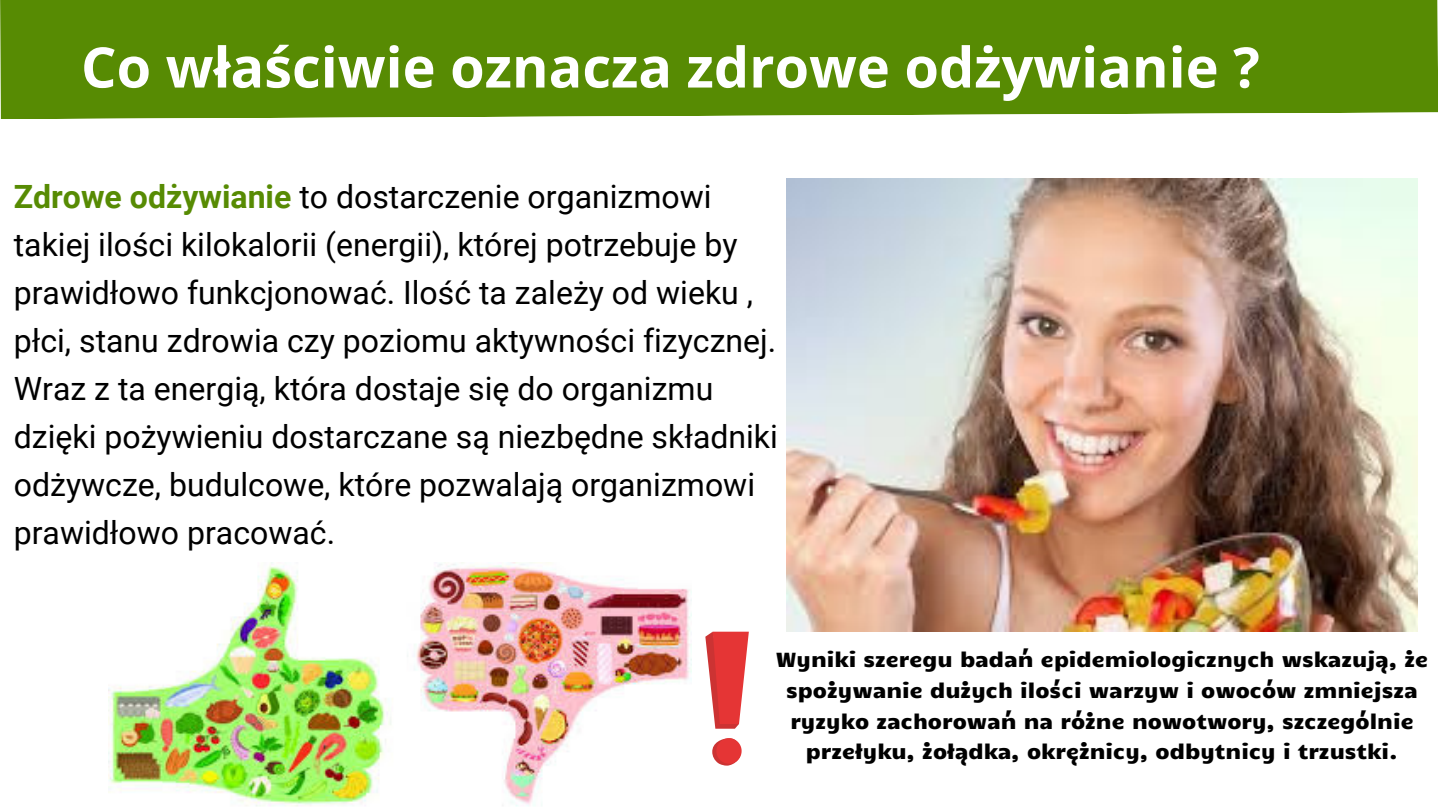
<style>
.page{position:relative;width:1440px;height:810px;background:#fff}
.page>*{position:absolute;margin:0;border:0;box-sizing:border-box;transform-origin:0 0}
.t1{font:700 55.9px "Open Sans";color:#fff}
.t2{font:32px/48px "Roboto";color:#000}
.t3{font:20.6px/30.8px "Candal";color:#000;text-align:center}
.s1{font-weight:700;color:#578b03}
</style>
<div class="page">
<div style="left:0;top:0;width:1438px;height:119px;background:#578b03"></div>
<img style="left:108px;top:562px;width:584px;height:245px">
<img style="left:786px;top:178px;width:632px;height:453px">
<svg style="left:705px;top:632px;width:44px;height:97px"></svg>
<svg style="left:712px;top:738px;width:30px;height:28px"></svg>
<p class="t1" style="left:81px;top:28px;width:1180px">Co właściwie oznacza zdrowe odżywianie ?</p>
<p class="t2" style="left:14px;top:173px;width:766px"><span class="s1">Zdrowe odżywianie</span> to dostarczenie organizmowi takiej ilości kilokalorii (energii), której potrzebuje by prawidłowo funkcjonować. Ilość ta zależy od wieku , płci, stanu zdrowia czy poziomu aktywności fizycznej.<br>Wraz z ta energią, która dostaje się do organizmu dzięki pożywieniu dostarczane są niezbędne składniki odżywcze, budulcowe, które pozwalają organizmowi prawidłowo pracować.</p>
<p class="t3" style="left:776px;top:643px;width:654px">Wyniki szeregu badań epidemiologicznych wskazują, że spożywanie dużych ilości warzyw i owoców zmniejsza ryzyko zachorowań na różne nowotwory, szczególnie przełyku, żołądka, okrężnicy, odbytnicy i trzustki.</p>
</div>
